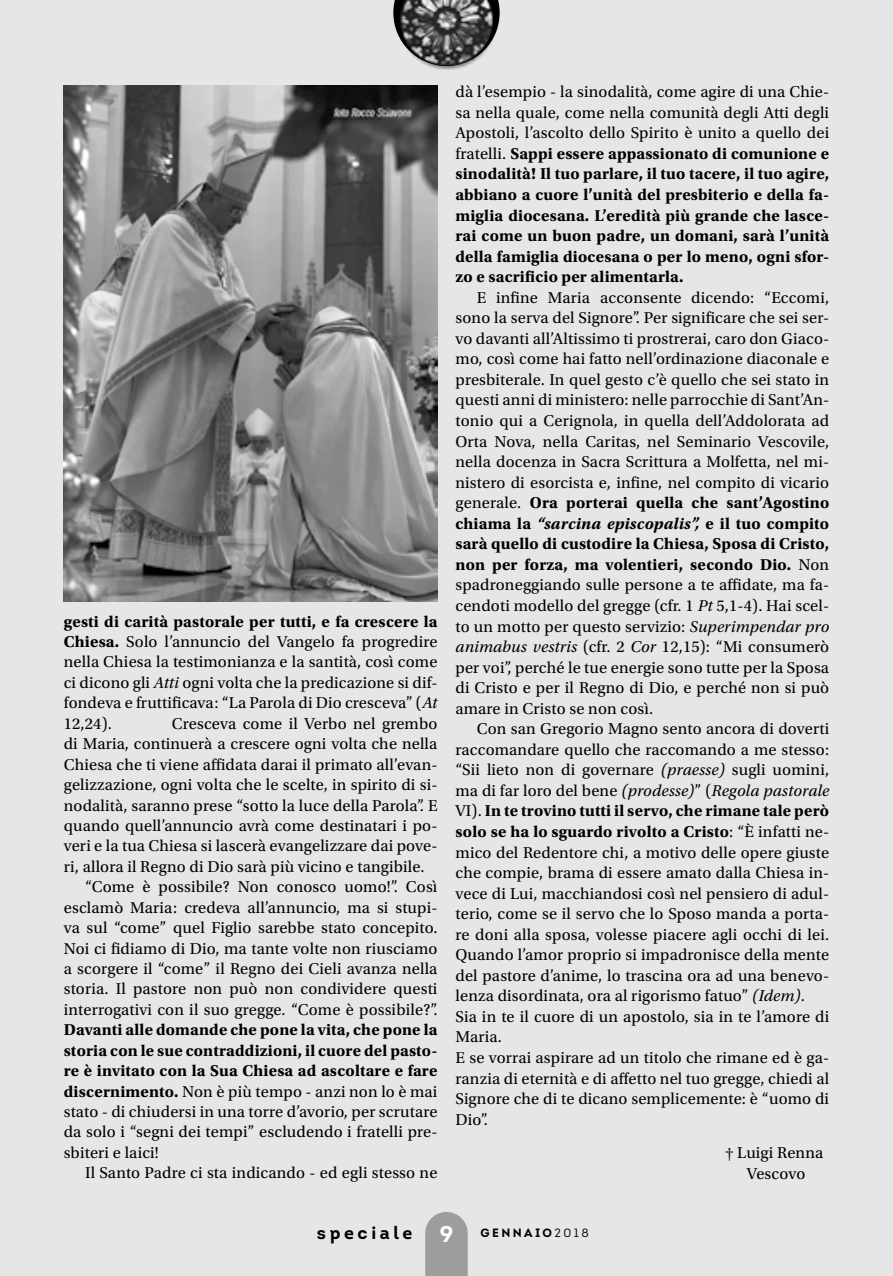
<style>
.page{position:relative;width:893px;height:1276px;background:#e6e6e6}
.page>*{position:absolute;margin:0;border:0;box-sizing:border-box;transform-origin:0 0}
.t1{font:700 18px "Intro";letter-spacing:.2em;color:#000}
.t2{font:16.5px/20.5px "Utopia Std";letter-spacing:.01em;color:#000;text-align:justify}
.t3{font:700 16.5px/20.5px "Utopia Std";letter-spacing:.01em;color:#000;text-align:justify}
.s1{font-weight:700}
.s2{font-style:italic}
.s3{font-weight:400}
.s4{font-weight:700;font-style:italic}
.s5{font-size:22.5px;color:#fff}
.s6{font-size:12px}
.s7{font-weight:400;font-size:12px}
</style>
<div class="page">
<svg style="left:393px;top:0;width:107px;height:35px"></svg>
<svg style="left:425px;top:1212px;width:43px;height:64px;background:#a2a2a1"></svg>
<div style="left:398px;top:0;width:99px;height:70px;background:#000;opacity:.5"></div>
<img style="left:400px;top:0;width:93px;height:66px">
<img style="left:64px;top:85px;width:373px;height:517px">
<p class="t2" style="left:64px;top:611px;width:375px"><span class="s1">gesti di carità pastorale per tutti, e fa crescere la Chiesa.</span> Solo l’annuncio del Vangelo fa progredire nella Chiesa la testimonianza e la santità, così come ci dicono gli <span class="s2">Atti</span> ogni volta che la predicazione si dif&shy;fondeva e fruttificava: “La Parola di Dio cresceva” (<span class="s2">At </span>12,24).</p>
<p class="t2" style="left:172px;top:713px;width:267px">Cresceva come il Verbo nel grembo</p>
<p class="t2" style="left:64px;top:734px;width:375px">di Maria, continuerà a crescere ogni volta che nella</p>
<p class="t2" style="left:64px;top:754px;width:375px">Chiesa che ti viene affidata darai il primato all’evan-</p>
<p class="t2" style="left:64px;top:775px;width:375px">gelizzazione, ogni volta che le scelte, in spirito di si-</p>
<p class="t2" style="left:64px;top:795px;width:375px">nodalità, saranno prese “sotto la luce della Parola”. E</p>
<p class="t2" style="left:64px;top:815px;width:375px">quando quell’annuncio avrà come destinatari i po-</p>
<p class="t2" style="left:64px;top:836px;width:375px">veri e la tua Chiesa si lascerà evangelizzare dai pove-</p>
<p class="t2" style="left:64px;top:856px;width:362px">ri, allora il Regno di Dio sarà più vicino e tangibile.</p>
<p class="t2" style="left:85px;top:877px;width:354px">“Come è possibile? Non conosco uomo!”. Così</p>
<p class="t2" style="left:64px;top:897px;width:375px">esclamò Maria: credeva all’annuncio, ma si stupi-</p>
<p class="t2" style="left:64px;top:918px;width:375px">va sul “come” quel Figlio sarebbe stato concepito.</p>
<p class="t2" style="left:64px;top:938px;width:375px">Noi ci fidiamo di Dio, ma tante volte non riusciamo</p>
<p class="t2" style="left:64px;top:958px;width:375px">a scorgere il “come” il Regno dei Cieli avanza nella</p>
<p class="t2" style="left:64px;top:979px;width:375px">storia. Il pastore non può non condividere questi</p>
<p class="t2" style="left:64px;top:999px;width:375px">interrogativi con il suo gregge. “Come è possibile?”.</p>
<p class="t3" style="left:64px;top:1020px;width:375px">Davanti alle domande che pone la vita, che pone la storia con le sue contraddizioni, il cuore del pasto&shy;re è invitato con la Sua Chiesa ad ascoltare e fare discernimento. <span class="s3">Non è più tempo - anzi non lo è mai stato - di chiudersi in una torre d’avorio, per scrutare da solo i “segni dei tempi” escludendo i fratelli pre&shy;sbiteri e laici!</span></p>
<p class="t2" style="left:85px;top:1163px;width:354px">Il Santo Padre ci sta indicando - ed egli stesso ne</p>
<p class="t3" style="left:455px;top:82px;width:375px"><span class="s3">dà l’esempio - la sinodalità, come agire di una Chie&shy;sa nella quale, come nella comunità degli Atti degli Apostoli, l’ascolto dello Spirito è unito a quello dei fratelli.</span> Sappi essere appassionato di comunione e sinodalità! Il tuo parlare, il tuo tacere, il tuo agire, abbiano a cuore l’unità del presbiterio e della fa&shy;miglia diocesana. L’eredità più grande che lasce&shy;rai come un buon padre, un domani, sarà l’unità della famiglia diocesana o per lo meno, ogni sfor&shy;zo e sacrificio per alimentarla.</p>
<p class="t2" style="left:455px;top:287px;width:375px;text-indent:21px">E infine Maria acconsente dicendo: “Eccomi, sono la serva del Signore”. Per significare che sei ser&shy;vo davanti all’Altissimo ti prostrerai, caro don Giaco&shy;mo, così come hai fatto nell’ordinazione diaconale e presbiterale. In quel gesto c’è quello che sei stato in questi anni di ministero: nelle parrocchie di Sant’An&shy;tonio qui a Cerignola, in quella dell’Addolorata ad Orta Nova, nella Caritas, nel Seminario Vescovile, nella docenza in Sacra Scrittura a Molfetta, nel mi&shy;nistero di esorcista e, infine, nel compito di vicario generale. <span class="s1">Ora porterai quella che sant’Agostino chiama la</span> <span class="s4">“sarcina episcopalis”,</span> <span class="s1">e il tuo compito sarà quello di custodire la Chiesa, Sposa di Cristo, non per forza, ma volentieri, secondo Dio.</span> Non spadroneggiando sulle persone a te affidate, ma fa&shy;cendoti modello del gregge (cfr. 1 <span class="s2">Pt</span> 5,1-4). Hai scel&shy;to un motto per questo servizio: <span class="s2">Superimpendar pro animabus vestris</span> (cfr. 2 <span class="s2">Cor</span> 12,15): “Mi consumerò per voi”, perché le tue energie sono tutte per la Sposa di Cristo e per il Regno di Dio, e perché non si può amare in Cristo se non così.</p>
<p class="t2" style="left:455px;top:719px;width:375px;text-align:left;text-indent:21px">Con san Gregorio Magno sento ancora di doverti raccomandare quello che raccomando a me stesso: “Sii lieto non di governare <span class="s2">(praesse)</span> sugli uomini, ma di far loro del bene <span class="s2">(prodesse)</span>” (<span class="s2">Regola pastorale </span>VI). <span class="s1">In te trovino tutti il servo, che rimane tale però solo se ha lo sguardo rivolto a Cristo</span>: “È infatti ne&shy;mico del Redentore chi, a motivo delle opere giuste che compie, brama di essere amato dalla Chiesa in&shy;vece di Lui, macchiandosi così nel pensiero di adul&shy;terio, come se il servo che lo Sposo manda a porta&shy;re doni alla sposa, volesse piacere agli occhi di lei.<br>Quando l’amor proprio si impadronisce della mente del pastore d’anime, lo trascina ora ad una benevo&shy;lenza disordinata, ora al rigorismo fatuo” <span class="s2">(Idem)</span>.<br>Sia in te il cuore di un apostolo, sia in te l’amore di Maria.<br>E se vorrai aspirare ad un titolo che rimane ed è ga&shy;ranzia di eternità e di affetto nel tuo gregge, chiedi al Signore che di te dicano semplicemente: è “uomo di Dio”.</p>
<p class="t2" style="left:725px;top:1142px;width:99px;text-align:center">† Luigi Renna<br>Vescovo</p>
<p class="t1" style="left:317px;top:1221px;width:273px">speciale <span class="s5">9</span> <span class="s6">GENNAIO</span><span class="s7">2018</span></p>
</div>
